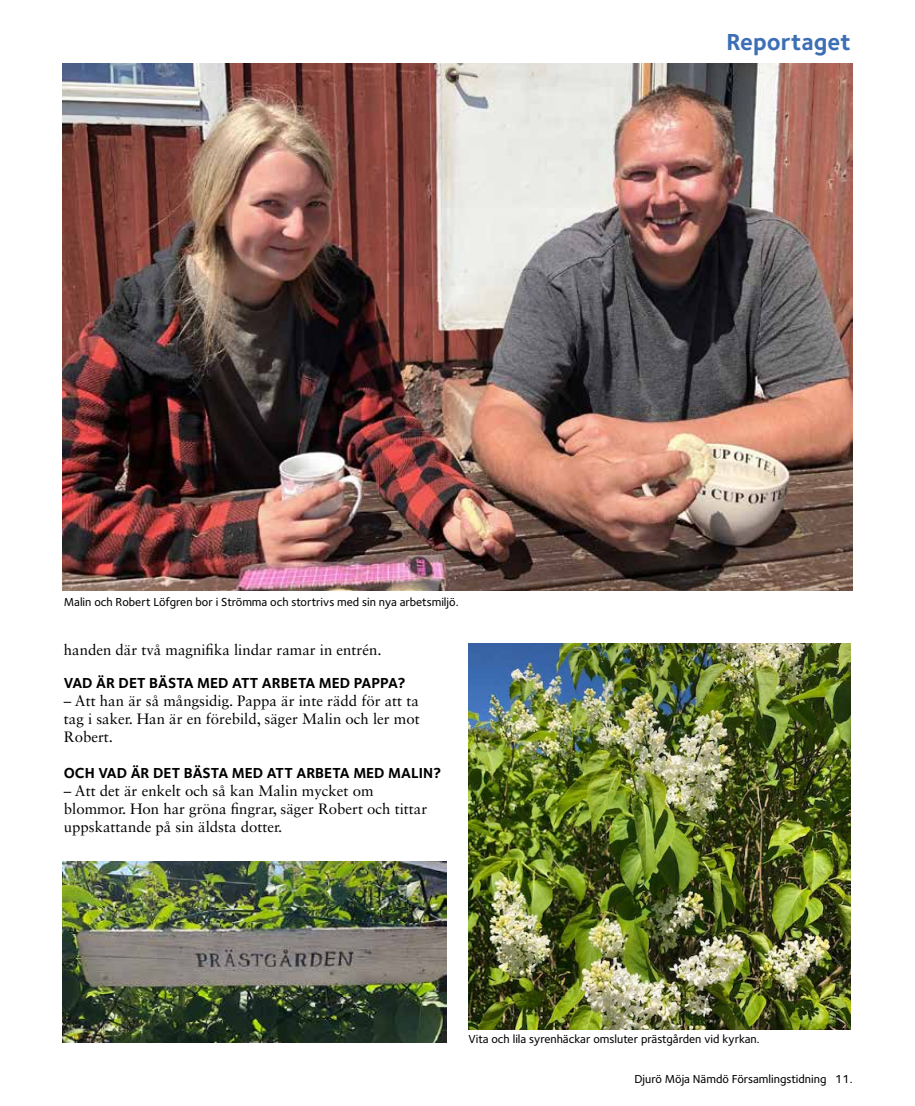
<style>
.page{position:relative;width:915px;height:1106px;background:#fff}
.page>*{position:absolute;margin:0;border:0;box-sizing:border-box;transform-origin:0 0}
.t1{font:700 24px "Foundry Sterling";color:#3d6fb6}
.t2{font:15px/18px "Sabon LT Std";color:#000;text-align:justify}
.t3{font:700 15px "Foundry Sterling";color:#000}
.t4{font:500 12px "Foundry Sterling";color:#000}
</style>
<div class="page">
<img style="left:63px;top:64px;width:789px;height:526px">
<img style="left:468px;top:643px;width:382px;height:386px">
<img style="left:62px;top:861px;width:384px;height:181px">
<h1 class="t1" style="left:726px;top:25px;width:126px">Reportaget</h1>
<p class="t4" style="left:64px;top:593px;width:396px">Malin och Robert Löfgren bor i Strömma och stortrivs med sin nya arbetsmiljö.</p>
<p class="t2" style="left:64px;top:641px;width:319px">handen där två magnifika lindar ramar in entrén.</p>
<p class="t3" style="left:64px;top:672px;width:343px">VAD ÄR DET BÄSTA MED ATT ARBETA MED PAPPA?</p>
<p class="t2" style="left:64px;top:692px;width:357px">– Att han är så mångsidig. Pappa är inte rädd för att ta tag i saker. Han är en förebild, säger Malin och ler mot Robert.</p>
<p class="t3" style="left:64px;top:762px;width:379px">OCH VAD ÄR DET BÄSTA MED ATT ARBETA MED MALIN?</p>
<p class="t2" style="left:64px;top:782px;width:365px;text-align:left">– Att det är enkelt och så kan Malin mycket om blommor. Hon har gröna fingrar, säger Robert och tittar uppskattande på sin äldsta dotter.</p>
<p class="t4" style="left:468px;top:1030px;width:292px">Vita och lila syrenhäckar omsluter prästgården vid kyrkan.</p>
<p class="t4" style="left:634px;top:1070px;width:219px">Djurö Möja Nämdö Församlingstidning 11.</p>
</div>
